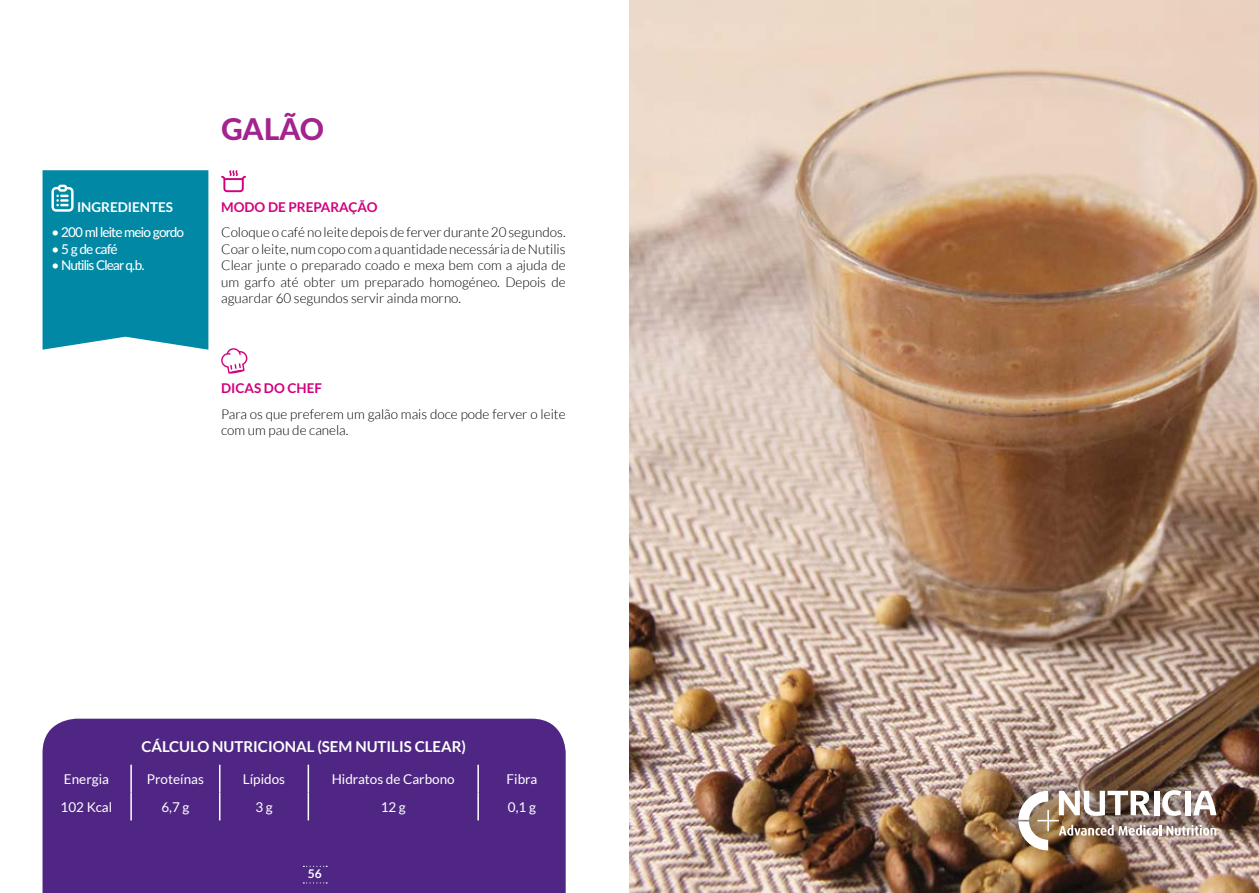
<style>
.page{position:relative;width:1259px;height:893px;background:#fff}
.page>*{position:absolute;margin:0;border:0;box-sizing:border-box;transform-origin:0 0}
.t1{font:800 30px "Lato";color:#a3238f}
.t2{font:700 15px "Lato";color:#fff}
.t3{font:300 13.5px/16.5px "Lato";color:#000}
.t4{font:13.5px "Lato";color:#fff}
.t5{font:500 13.5px "Lato";letter-spacing:-.06em;color:#fff}
.t6{font:700 13.5px "Lato";color:#d2007d}
.t7{font:700 13.5px "Lato";color:#fff}
.t8{font:700 12px "Lato";color:#fff}
</style>
<div class="page">
<img style="left:629px;top:0;width:630px;height:893px">
<div style="left:991px;top:762px;width:251px;height:115px;background:#000;opacity:.86"></div>
<img style="left:1018px;top:790px;width:198px;height:60px">
<div style="left:43px;top:719px;width:523px;height:174px;background:#4f2683"></div>
<hr style="left:130px;top:765px;width:2px;height:28px;background:#fff">
<hr style="left:307px;top:765px;width:2px;height:28px;background:#fff">
<hr style="left:477px;top:765px;width:2px;height:28px;background:#fff">
<hr style="left:130px;top:793px;width:2px;height:27px;background:#fff">
<svg style="left:219px;top:765px;width:1px;height:55px"></svg>
<hr style="left:307px;top:793px;width:2px;height:27px;background:#fff">
<hr style="left:477px;top:793px;width:2px;height:27px;background:#fff">
<svg style="left:221px;top:348px;width:27px;height:26px"></svg>
<svg style="left:221px;top:170px;width:25px;height:22px"></svg>
<div style="left:43px;top:170px;width:165px;height:180px;background:#0088a5"></div>
<svg style="left:303px;top:882px;width:24px;height:1px"></svg>
<svg style="left:303px;top:866px;width:24px;height:1px"></svg>
<p class="t7" style="left:77px;top:199px;width:98px">INGREDI ENTES</p>
<p class="t5" style="left:51px;top:223px;width:134px">• 200 ml leite meio gordo</p>
<p class="t5" style="left:51px;top:239px;width:68px">• 5 g de café</p>
<p class="t5" style="left:51px;top:256px;width:95px">• Nutilis Clear q.b.</p>
<h1 class="t1" style="left:221px;top:107px;width:102px">Galão</h1>
<p class="t6" style="left:221px;top:199px;width:158px">MODO DE PREPARAÇÃO</p>
<p class="t3" style="left:221px;top:224px;width:346px;text-align:justify">Coloque o café no leite depois de ferver durante 20 segundos.<br>Coar o leite, num copo com a quantidade necessária de Nutilis Clear junte o preparado coado e mexa bem com a ajuda de um garfo até obter um preparado homogéneo. Depois de aguardar 60 segundos servir ainda morno.</p>
<p class="t6" style="left:221px;top:380px;width:102px">DICAS DO CHEF</p>
<p class="t3" style="left:221px;top:406px;width:346px">Para os que preferem um galão mais doce pode ferver o leite com um pau de canela.</p>
<p class="t2" style="left:141px;top:738px;width:326px">CÁLCULO NUTRICIONAL (SEM NUTI LIS CLEAR)</p>
<p class="t4" style="left:64px;top:772px;width:47px">Energia</p>
<p class="t4" style="left:147px;top:772px;width:58px">Proteínas</p>
<p class="t4" style="left:243px;top:772px;width:44px">Lípidos</p>
<p class="t4" style="left:332px;top:772px;width:125px">Hidratos de Carbono</p>
<p class="t4" style="left:506px;top:772px;width:32px">Fibra</p>
<p class="t4" style="left:61px;top:799px;width:53px">102 Kcal</p>
<p class="t4" style="left:161px;top:799px;width:30px">6,7 g</p>
<p class="t4" style="left:255px;top:799px;width:19px">3 g</p>
<p class="t4" style="left:381px;top:799px;width:27px">12 g</p>
<p class="t4" style="left:508px;top:799px;width:30px">0,1 g</p>
<p class="t8" style="left:308px;top:867px;width:15px">56</p>
</div>
